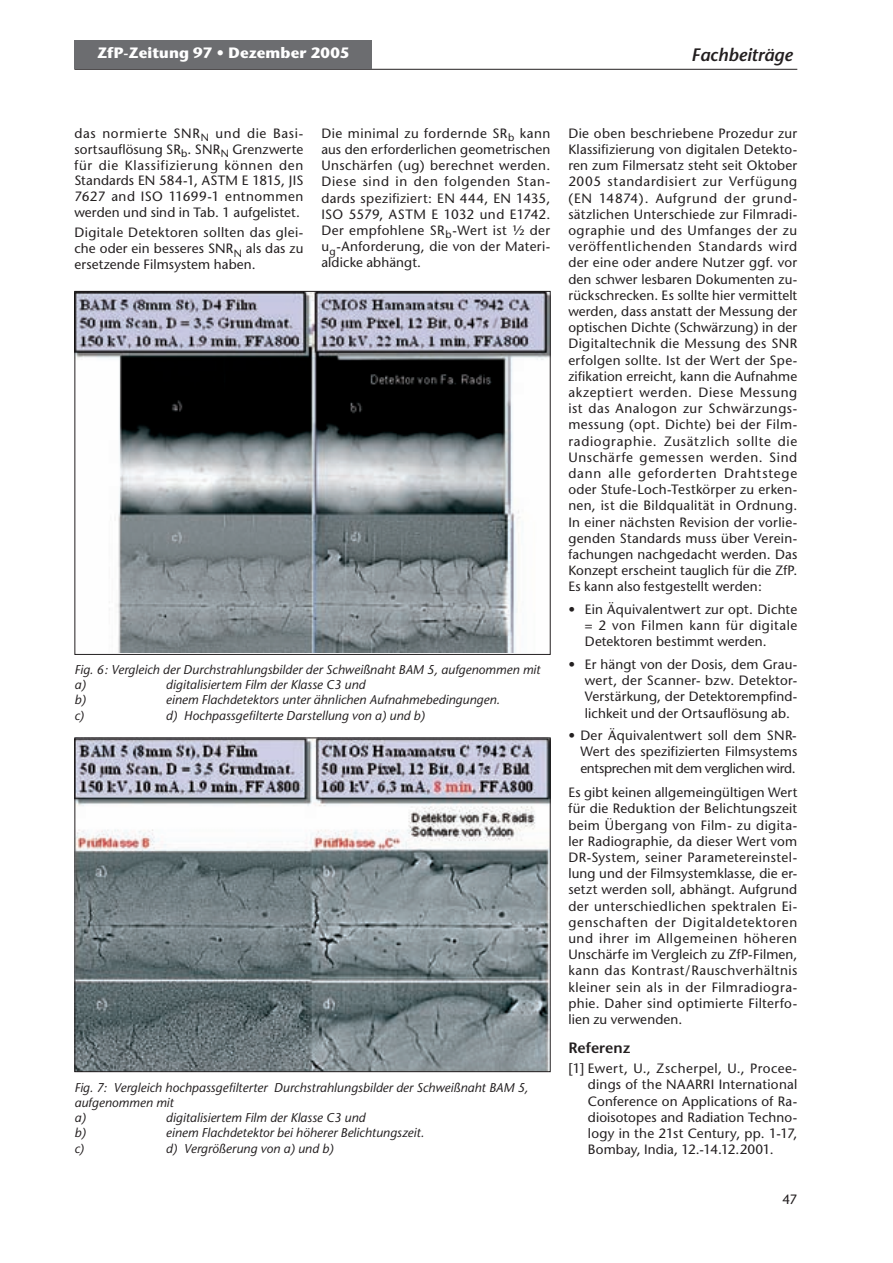
<style>
.page{position:relative;width:893px;height:1263px;background:#fff}
.page>*{position:absolute;margin:0;border:0;box-sizing:border-box;transform-origin:0 0}
.t1{font:italic 600 18px "Stone Sans";letter-spacing:-.005em;color:#231f20}
.t2{font:700 15px "Stone Sans";letter-spacing:.01em;color:#fff}
.t3{font:600 15px "Stone Sans";color:#231f20}
.t4{font:13.5px/16.2px "Stone Sans";letter-spacing:.015em;color:#231f20;text-align:justify}
.t5{font:italic 12.75px/15.3px "Stone Sans";letter-spacing:.005em;color:#231f20}
</style>
<div class="page">
<hr style="left:74px;top:69px;width:723px;height:1px;background:#231f20">
<div style="left:74px;top:40px;width:298px;height:29px;background:#6c6d70"></div>
<img style="left:76px;top:739px;width:473px;height:331px">
<div style="left:74px;top:737px;width:477px;height:335px;border:1px solid #231f20"></div>
<img style="left:76px;top:293px;width:473px;height:360px">
<p class="t2" style="left:97px;top:44px;width:253px">ZfP-Zeitung 97 • Dezember 2005</p>
<h1 class="t1" style="left:691px;top:44px;width:103px">Fachbeiträge</h1>
<p class="t4" style="left:321px;top:125px;width:230px">Die minimal zu fordernde SR<sub>b</sub> kann aus den erforderlichen geometrischen Unschärfen (ug) berechnet werden.<br>Diese sind in den folgenden Stan&shy;dards spezifiziert: EN 444, EN 1435, ISO 5579, ASTM E 1032 und E1742.<br>Der empfohlene SR<sub>b</sub>-Wert ist ½ der u<sub>g</sub>-Anforderung, die von der Materi&shy;aldicke abhängt.</p>
<p class="t4" style="left:568px;top:125px;width:230px">Die oben beschriebene Prozedur zur Klassifizierung von digitalen Detekto&shy;ren zum Filmersatz steht seit Oktober 2005 standardisiert zur Verfügung (EN 14874). Aufgrund der grund&shy;sätzlichen Unterschiede zur Filmradi&shy;ographie und des Umfanges der zu veröffentlichenden Standards wird der eine oder andere Nutzer ggf. vor den schwer lesbaren Dokumenten zu&shy;rückschrecken. Es sollte hier vermittelt werden, dass anstatt der Messung der optischen Dichte (Schwärzung) in der Digitaltechnik die Messung des SNR erfolgen sollte. Ist der Wert der Spe&shy;zifikation erreicht, kann die Aufnahme akzeptiert werden. Diese Messung ist das Analogon zur Schwärzungs&shy;messung (opt. Dichte) bei der Film&shy;radiographie. Zusätzlich sollte die Unschärfe gemessen werden. Sind dann alle geforderten Drahtstege oder Stufe-Loch-Testkörper zu erken&shy;nen, ist die Bildqualität in Ordnung.<br>In einer nächsten Revision der vorlie&shy;genden Standards muss über Verein&shy;fachungen nachgedacht werden. Das Konzept erscheint tauglich für die ZfP.<br>Es kann also festgestellt werden:</p>
<p class="t4" style="left:585px;top:601px;width:214px;text-indent:-16px">• Ein Äquivalentwert zur opt. Dichte = 2 von Filmen kann für digitale Detektoren bestimmt werden.</p>
<p class="t4" style="left:585px;top:656px;width:214px;text-indent:-16px">• Er hängt von der Dosis, dem Grau&shy;wert, der Scanner- bzw. Detektor-Verstärkung, der Detektorempfind&shy;lichkeit und der Ortsauflösung ab.</p>
<p class="t4" style="left:580px;top:727px;width:218px;text-indent:-12px">• Der Äquivalentwert soll dem SNR-Wert des spezifizierten Filmsystems entsprechen mit dem verglichen wird.</p>
<p class="t4" style="left:568px;top:784px;width:231px">Es gibt keinen allgemeingültigen Wert für die Reduktion der Belichtungszeit beim Übergang von Film- zu digita&shy;ler Radiographie, da dieser Wert vom DR-System, seiner Parametereinstel&shy;lung und der Filmsystemklasse, die er&shy;setzt werden soll, abhängt. Aufgrund der unterschiedlichen spektralen Ei&shy;genschaften der Digitaldetektoren und ihrer im Allgemeinen höheren Unschärfe im Vergleich zu ZfP-Filmen, kann das Kontrast/Rauschverhältnis kleiner sein als in der Filmradiogra&shy;phie. Daher sind optimierte Filterfo&shy;lien zu verwenden.</p>
<p class="t3" style="left:568px;top:1038px;width:64px">Referenz</p>
<p class="t4" style="left:588px;top:1060px;width:211px;text-indent:-19px">[1] Ewert, U., Zscherpel, U., Procee&shy;dings of the NAARRI International Conference on Applications of Ra&shy;dioisotopes and Radiation Techno&shy;logy in the 21st Century, pp. 1-17, Bombay, India, 12.-14.12.2001.</p>
<p class="t4" style="left:74px;top:125px;width:230px">das normierte SNR<sub>N</sub> und die Basi&shy;sortsauflösung SR<sub>b</sub>. SNR<sub>N</sub> Grenzwerte für die Klassifizierung können den Standards EN 584-1, ASTM E 1815, JIS 7627 and ISO 11699-1 entnommen werden und sind in Tab. 1 aufgelistet.</p>
<p class="t4" style="left:74px;top:225px;width:230px">Digitale Detektoren sollten das glei&shy;che oder ein besseres SNR<sub>N</sub> als das zu ersetzende Filmsystem haben.</p>
<p class="t5" style="left:74px;top:662px;width:468px">Fig. 6: Vergleich der Durchstrahlungsbilder der Schweißnaht BAM 5, aufgenommen mit a)</p>
<p class="t5" style="left:166px;top:677px;width:201px">digitalisiertem Film der Klasse C3 und</p>
<p class="t5" style="left:74px;top:692px;width:13px">b)</p>
<p class="t5" style="left:166px;top:692px;width:336px">einem Flachdetektors unter ähnlichen Aufnahmebedingungen.</p>
<p class="t5" style="left:74px;top:707px;width:11px">c)</p>
<p class="t5" style="left:166px;top:707px;width:261px">d) Hochpassgefilterte Darstellung von a) und b)</p>
<p class="t5" style="left:74px;top:1079px;width:455px">Fig. 7: Vergleich hochpassgefilterter Durchstrahlungsbilder der Schweißnaht BAM 5, aufgenommen mit<br>a)</p>
<p class="t5" style="left:166px;top:1110px;width:201px">digitalisiertem Film der Klasse C3 und</p>
<p class="t5" style="left:74px;top:1125px;width:13px">b)</p>
<p class="t5" style="left:166px;top:1125px;width:260px">einem Flachdetektor bei höherer Belichtungszeit.</p>
<p class="t5" style="left:74px;top:1141px;width:11px">c)</p>
<p class="t5" style="left:166px;top:1141px;width:169px">d) Vergrößerung von a) und b)</p>
<p class="t4" style="left:782px;top:1192px;width:16px">47</p>
</div>
